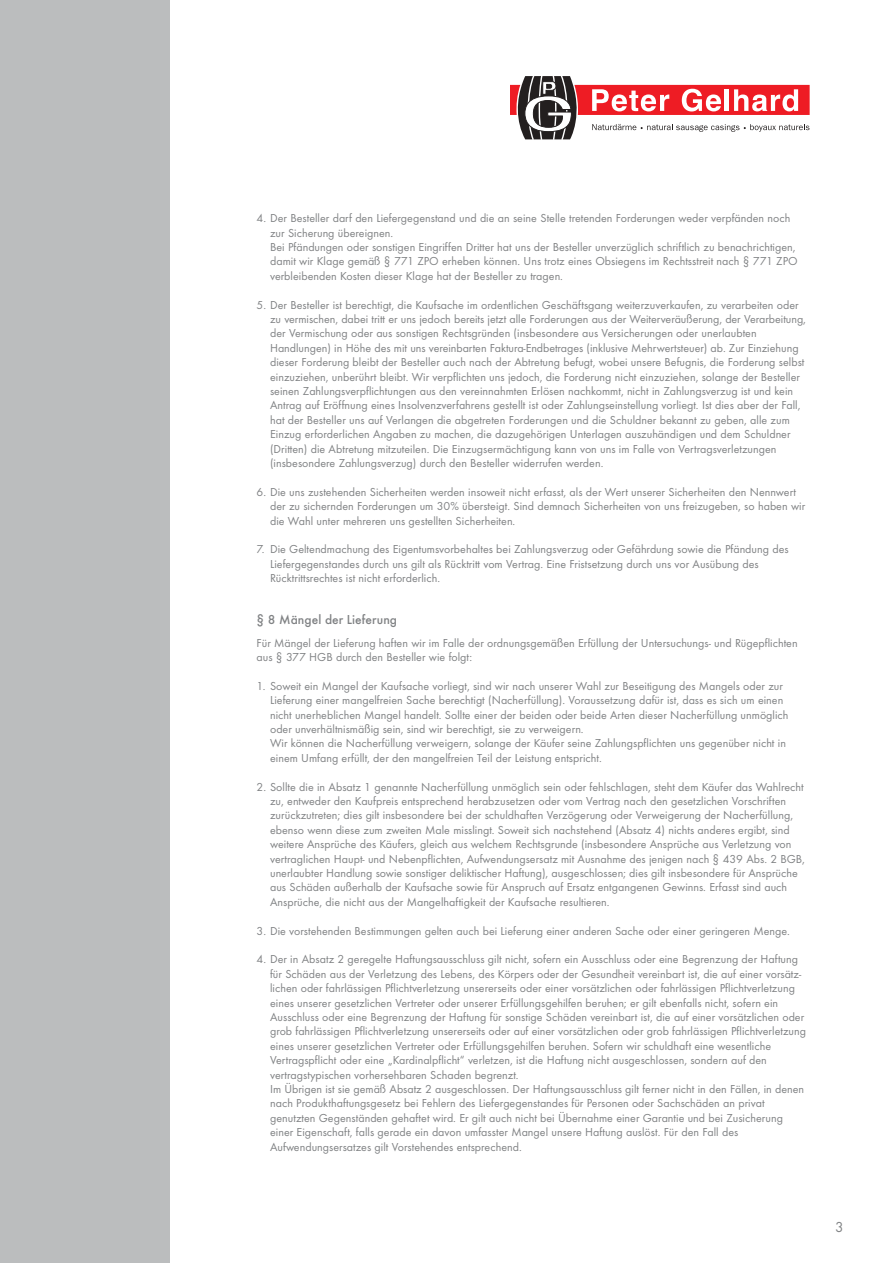
<style>
.page{position:relative;width:893px;height:1263px;background:#fff}
.page>*{position:absolute;margin:0;border:0;box-sizing:border-box;transform-origin:0 0}
.t1{font:15px "Futura T";color:#808284}
.t2{font:500 13.5px "Futura T";color:#808284}
.t3{font:12px/14.4px "Futura T";color:#808284}
</style>
<div class="page">
<div style="left:0;top:0;width:170px;height:1263px;background:#bbbdbe"></div>
<svg style="left:510px;top:76px;width:299px;height:64px"></svg>
<p class="t3" style="left:270px;top:212px;width:529px;text-indent:-14px">4. Der Besteller darf den Liefergegenstand und die an seine Stelle tretenden Forderungen weder verpfänden noch zur Sicherung übereignen.<br>Bei Pfändungen oder sonstigen Eingriffen Dritter hat uns der Besteller unverzüglich schriftlich zu benachrichtigen, damit wir Klage gemäß § 771 ZPO erheben können. Uns trotz eines Obsiegens im Rechtsstreit nach § 771 ZPO verbleibenden Kosten dieser Klage hat der Besteller zu tragen.</p>
<p class="t3" style="left:270px;top:298px;width:537px;text-indent:-14px">5. Der Besteller ist berechtigt, die Kaufsache im ordentlichen Geschäftsgang weiterzuverkaufen, zu verarbeiten oder zu vermischen, dabei tritt er uns jedoch bereits jetzt alle Forderungen aus der Weiterveräußerung, der Verarbeitung, der Vermischung oder aus sonstigen Rechtsgründen (insbesondere aus Versicherungen oder unerlaubten Handlungen) in Höhe des mit uns vereinbarten Faktura-Endbetrages (inklusive Mehrwertsteuer) ab. Zur Einziehung dieser Forderung bleibt der Besteller auch nach der Abtretung befugt, wobei unsere Befugnis, die Forderung selbst einzuziehen, unberührt bleibt. Wir verpflichten uns jedoch, die Forderung nicht einzuziehen, solange der Besteller seinen Zahlungsverpflichtungen aus den vereinnahmten Erlösen nachkommt, nicht in Zahlungsverzug ist und kein Antrag auf Eröffnung eines Insolvenzverfahrens gestellt ist oder Zahlungseinstellung vorliegt. Ist dies aber der Fall, hat der Besteller uns auf Verlangen die abgetreten Forderungen und die Schuldner bekannt zu geben, alle zum Einzug erforderlichen Angaben zu machen, die dazugehörigen Unterlagen auszuhändigen und dem Schuldner (Dritten) die Abtretung mitzuteilen. Die Einzugsermächtigung kann von uns im Falle von Vertragsverletzungen (insbesondere Zahlungsverzug) durch den Besteller widerrufen werden.</p>
<p class="t3" style="left:270px;top:485px;width:536px;text-indent:-14px">6. Die uns zustehenden Sicherheiten werden insoweit nicht erfasst, als der Wert unserer Sicherheiten den Nennwert der zu sichernden Forderungen um 30% übersteigt. Sind demnach Sicherheiten von uns freizugeben, so haben wir die Wahl unter mehreren uns gestellten Sicherheiten.</p>
<p class="t3" style="left:270px;top:543px;width:520px;text-indent:-14px">7. Die Geltendmachung des Eigentumsvorbehaltes bei Zahlungsverzug oder Gefährdung sowie die Pfändung des<br>Liefergegenstandes durch uns gilt als Rücktritt vom Vertrag. Eine Fristsetzung durch uns vor Ausübung des<br>Rücktrittsrechtes ist nicht erforderlich.</p>
<p class="t2" style="left:256px;top:614px;width:142px">§ 8 Mängel der Lieferung</p>
<p class="t3" style="left:256px;top:636px;width:542px">Für Mängel der Lieferung haften wir im Falle der ordnungsgemäßen Erfüllung der Untersuchungs- und Rügepflichten aus § 377 HGB durch den Besteller wie folgt:</p>
<p class="t3" style="left:270px;top:679px;width:520px;text-indent:-14px">1. Soweit ein Mangel der Kaufsache vorliegt, sind wir nach unserer Wahl zur Beseitigung des Mangels oder zur Lieferung einer mangelfreien Sache berechtigt (Nacherfüllung). Voraussetzung dafür ist, dass es sich um einen nicht unerheblichen Mangel handelt. Sollte einer der beiden oder beide Arten dieser Nacherfüllung unmöglich oder unverhältnismäßig sein, sind wir berechtigt, sie zu verweigern.<br>Wir können die Nacherfüllung verweigern, solange der Käufer seine Zahlungspflichten uns gegenüber nicht in einem Umfang erfüllt, der den mangelfreien Teil der Leistung entspricht.</p>
<p class="t3" style="left:270px;top:780px;width:536px;text-indent:-14px">2. Sollte die in Absatz 1 genannte Nacherfüllung unmöglich sein oder fehlschlagen, steht dem Käufer das Wahlrecht zu, entweder den Kaufpreis entsprechend herabzusetzen oder vom Vertrag nach den gesetzlichen Vorschriften zurückzutreten; dies gilt insbesondere bei der schuldhaften Verzögerung oder Verweigerung der Nacherfüllung, ebenso wenn diese zum zweiten Male misslingt. Soweit sich nachstehend (Absatz 4) nichts anderes ergibt, sind weitere Ansprüche des Käufers, gleich aus welchem Rechtsgrunde (insbesondere Ansprüche aus Verletzung von vertraglichen Haupt- und Nebenpflichten, Aufwendungsersatz mit Ausnahme des jenigen nach § 439 Abs. 2 BGB, unerlaubter Handlung sowie sonstiger deliktischer Haftung), ausgeschlossen; dies gilt insbesondere für Ansprüche aus Schäden außerhalb der Kaufsache sowie für Anspruch auf Ersatz entgangenen Gewinns. Erfasst sind auch Ansprüche, die nicht aus der Mangelhaftigkeit der Kaufsache resultieren.</p>
<p class="t3" style="left:256px;top:924px;width:535px">3. Die vorstehenden Bestimmungen gelten auch bei Lieferung einer anderen Sache oder einer geringeren Menge.</p>
<p class="t3" style="left:270px;top:953px;width:537px;text-indent:-14px">4. Der in Absatz 2 geregelte Haftungsausschluss gilt nicht, sofern ein Ausschluss oder eine Begrenzung der Haftung für Schäden aus der Verletzung des Lebens, des Körpers oder der Gesundheit vereinbart ist, die auf einer vorsätz&shy;lichen oder fahrlässigen Pflichtverletzung unsererseits oder einer vorsätzlichen oder fahrlässigen Pflichtverletzung eines unserer gesetzlichen Vertreter oder unserer Erfüllungsgehilfen beruhen; er gilt ebenfalls nicht, sofern ein Ausschluss oder eine Begrenzung der Haftung für sonstige Schäden vereinbart ist, die auf einer vorsätzlichen oder grob fahrlässigen Pflichtverletzung unsererseits oder auf einer vorsätzlichen oder grob fahrlässigen Pflichtverletzung eines unserer gesetzlichen Vertreter oder Erfüllungsgehilfen beruhen. Sofern wir schuldhaft eine wesentliche Vertragspflicht oder eine „Kardinalpflicht“ verletzen, ist die Haftung nicht ausgeschlossen, sondern auf den vertragstypischen vorhersehbaren Schaden begrenzt.<br>Im Übrigen ist sie gemäß Absatz 2 ausgeschlossen. Der Haftungsausschluss gilt ferner nicht in den Fällen, in denen nach Produkthaftungsgesetz bei Fehlern des Liefergegenstandes für Personen oder Sachschäden an privat genutzten Gegenständen gehaftet wird. Er gilt auch nicht bei Übernahme einer Garantie und bei Zusicherung einer Eigenschaft, falls gerade ein davon umfasster Mangel unsere Haftung auslöst. Für den Fall des Aufwendungsersatzes gilt Vorstehendes entsprechend.</p>
<p class="t1" style="left:835px;top:1220px;width:10px">3</p>
</div>
